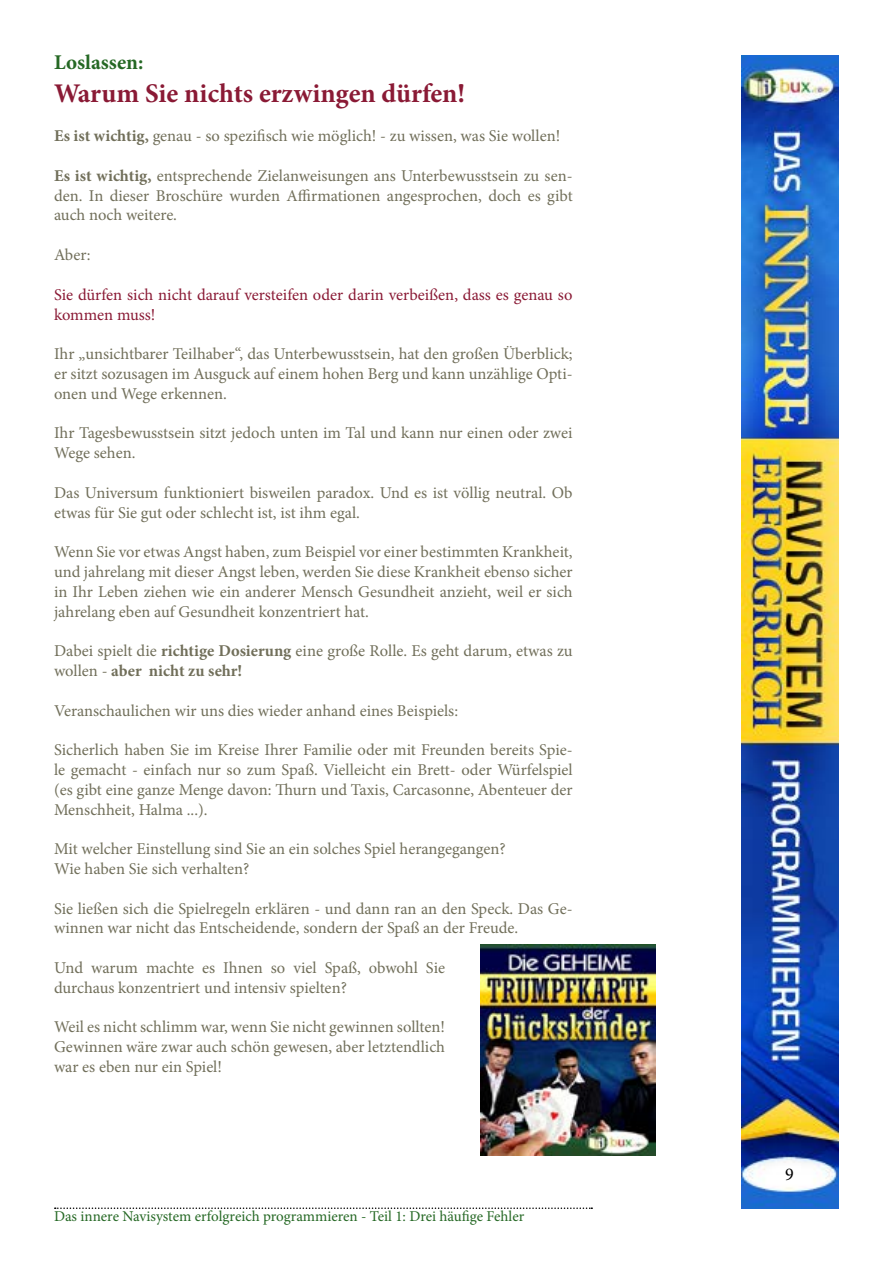
<style>
.page{position:relative;width:893px;height:1263px;background:#fff}
.page>*{position:absolute;margin:0;border:0;box-sizing:border-box;transform-origin:0 0}
.t1{font:700 27px "Minion Pro";color:#8a1a35}
.t2{font:700 21px "Minion Pro";color:#256824}
.t3{font:18px "Minion Pro";color:#000}
.t4{font:16.5px/19.8px "Minion Pro";color:#716f5a}
.t5{font:16.5px/19.8px "Minion Pro";color:#8a1a35}
.t6{font:15px "Minion Pro";color:#256824}
.s1{font-weight:700}
</style>
<div class="page">
<svg style="left:55px;top:1207px;width:537px;height:2px"></svg>
<img style="left:741px;top:56px;width:98px;height:1153px">
<img style="left:480px;top:944px;width:175px;height:211px">
<p class="t2" style="left:54px;top:48px;width:91px">Loslassen:</p>
<h1 class="t1" style="left:54px;top:74px;width:413px">Warum Sie nichts erzwingen dürfen!</h1>
<p class="t4" style="left:54px;top:126px;width:508px"><span class="s1">Es ist wichtig,</span> genau - so spezifisch wie möglich! - zu wissen, was Sie wollen!</p>
<p class="t4" style="left:54px;top:166px;width:520px;text-align:justify"><span class="s1">Es ist wichtig,</span> entsprechende Zielanweisungen ans Unterbewusstsein zu sen&shy;den. In dieser Broschüre wurden Affirmationen angesprochen, doch es gibt auch noch weitere.</p>
<p class="t4" style="left:54px;top:245px;width:38px">Aber:</p>
<p class="t5" style="left:54px;top:285px;width:520px">Sie dürfen sich nicht darauf versteifen oder darin verbeißen, dass es genau so kommen muss!</p>
<p class="t4" style="left:54px;top:344px;width:520px;text-align:justify">Ihr „unsichtbarer Teilhaber“, das Unterbewusstsein, hat den großen Überblick; er sitzt sozusagen im Ausguck auf einem hohen Berg und kann unzählige Opti&shy;onen und Wege erkennen.</p>
<p class="t4" style="left:54px;top:423px;width:520px">Ihr Tagesbewusstsein sitzt jedoch unten im Tal und kann nur einen oder zwei<br>Wege sehen.</p>
<p class="t4" style="left:54px;top:483px;width:520px">Das Universum funktioniert bisweilen paradox. Und es ist völlig neutral. Ob etwas für Sie gut oder schlecht ist, ist ihm egal.</p>
<p class="t4" style="left:54px;top:542px;width:520px;text-align:justify">Wenn Sie vor etwas Angst haben, zum Beispiel vor einer bestimmten Krankheit, und jahrelang mit dieser Angst leben, werden Sie diese Krankheit ebenso sicher in Ihr Leben ziehen wie ein anderer Mensch Gesundheit anzieht, weil er sich jahrelang eben auf Gesundheit konzentriert hat.</p>
<p class="t4" style="left:54px;top:641px;width:520px">Dabei spielt die <span class="s1">richtige Dosierung</span> eine große Rolle. Es geht darum, etwas zu wollen - <span class="s1">aber nicht zu sehr!</span></p>
<p class="t4" style="left:54px;top:700px;width:406px">Veranschaulichen wir uns dies wieder anhand eines Beispiels:</p>
<p class="t4" style="left:54px;top:740px;width:520px;text-align:justify">Sicherlich haben Sie im Kreise Ihrer Familie oder mit Freunden bereits Spie&shy;le gemacht - einfach nur so zum Spaß. Vielleicht ein Brett- oder Würfelspiel (es gibt eine ganze Menge davon: Thurn und Taxis, Carcasonne, Abenteuer der Menschheit, Halma ...).</p>
<p class="t4" style="left:54px;top:839px;width:453px">Mit welcher Einstellung sind Sie an ein solches Spiel herangegangen?<br>Wie haben Sie sich verhalten?</p>
<p class="t4" style="left:54px;top:898px;width:520px">Sie ließen sich die Spielregeln erklären - und dann ran an den Speck. Das Ge&shy;winnen war nicht das Entscheidende, sondern der Spaß an der Freude.</p>
<p class="t4" style="left:54px;top:958px;width:393px">Und warum machte es Ihnen so viel Spaß, obwohl Sie durchaus konzentriert und intensiv spielten?</p>
<p class="t4" style="left:54px;top:1017px;width:393px;text-align:justify">Weil es nicht schlimm war, wenn Sie nicht gewinnen sollten!<br>Gewinnen wäre zwar auch schön gewesen, aber letztendlich war es eben nur ein Spiel!</p>
<p class="t6" style="left:54px;top:1206px;width:472px">Das innere Navisystem erfolgreich programmieren - Teil 1: Drei häufige Fehler</p>
<p class="t3" style="left:785px;top:1162px;width:10px">9</p>
</div>
